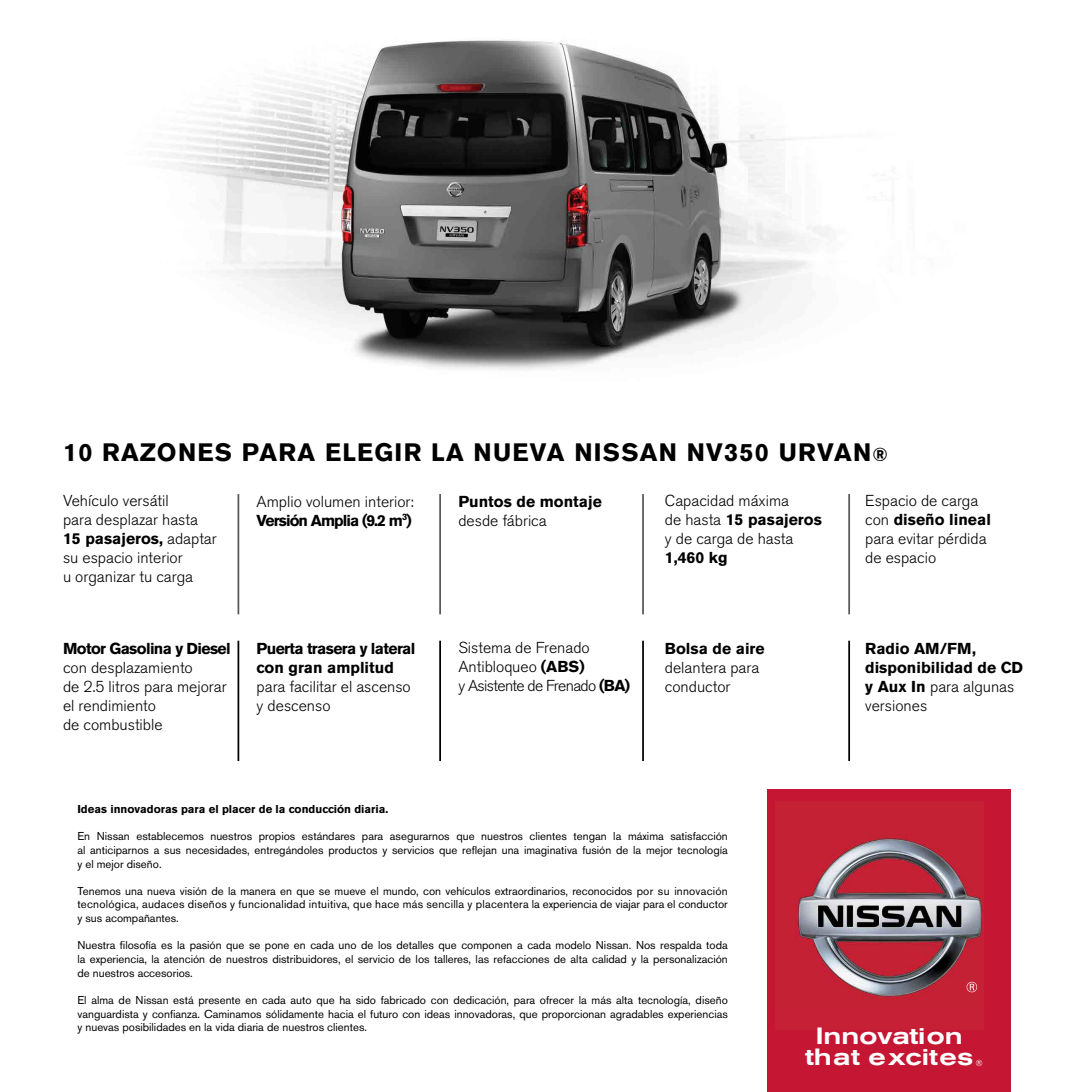
<style>
.page{position:relative;width:1092px;height:1092px;background:#fff}
.page>*{position:absolute;margin:0;border:0;box-sizing:border-box;transform-origin:0 0}
.t1{font:700 25.03px "Nissan AG";letter-spacing:.05em;color:#000}
.t2{font:500 expanded 23.28px/21.2px "Nissan AG";color:#fff;text-align:center}
.t3{font:300 15.75px/18.9px "Nissan AG";color:#000}
.t4{font:700 15.75px/18.9px "Nissan AG";color:#000}
.t5{font:700 15.75px/18.9px "Nissan AG";letter-spacing:-.04em;color:#000}
.t6{font:11.38px/13.7px "Nissan AG";color:#000;text-align:justify}
.t7{font:700 11.38px "Nissan AG";color:#000}
.s1{font-size:18.72px}
.s2{font-weight:700}
.s3{font-weight:300}
</style>
<div class="page">
<img style="left:166px;top:39px;width:727px;height:722px">
<hr style="left:237px;top:494px;width:2px;height:120px;background:#58595b">
<hr style="left:439px;top:494px;width:2px;height:120px;background:#58595b">
<hr style="left:642px;top:494px;width:2px;height:120px;background:#58595b">
<hr style="left:848px;top:494px;width:2px;height:120px;background:#58595b">
<hr style="left:237px;top:640px;width:2px;height:121px;background:#000">
<hr style="left:439px;top:640px;width:2px;height:121px;background:#000">
<hr style="left:642px;top:640px;width:2px;height:121px;background:#000">
<hr style="left:848px;top:640px;width:2px;height:121px;background:#000">
<div style="left:767px;top:789px;width:244px;height:302px;background:#c51733"></div>
<img style="left:795px;top:834px;width:188px;height:166px">
<svg style="left:966px;top:981px;width:11px;height:11px"></svg>
<svg style="left:975px;top:1059px;width:7px;height:7px"></svg>
<h1 class="t1" style="left:63px;top:437px;width:216px">10 RAZONES PARA</h1>
<h1 class="t1" style="left:325px;top:437px;width:267px">ELEGIR LA NUEVA NISSAN</h1>
<h1 class="t1" style="left:686px;top:437px;width:203px">NV350 URVAN <span class="s1">®</span></h1>
<h3 class="t3" style="left:63px;top:491px;width:155px">Vehículo versátil<br>para desplazar hasta<br><span class="s2">15 pasajeros,</span> adaptar su espacio interior<br>u organizar tu carga</h3>
<h3 class="t5" style="left:63px;top:639px;width:169px">Motor Gasolina y Diesel</h3>
<h3 class="t3" style="left:63px;top:658px;width:165px">con desplazamiento<br>de 2.5 litros para mejorar el rendimiento<br>de combustible</h3>
<h3 class="t3" style="left:256px;top:492px;width:159px">Amplio volumen interior:<br><span class="s2">Versión Amplia (9.2 m</span><sup>3</sup><span class="s2">)</span></h3>
<h3 class="t5" style="left:256px;top:639px;width:160px">Puerta trasera y lateral con gran amplitud</h3>
<h3 class="t3" style="left:256px;top:677px;width:156px">para facilitar el ascenso y descenso</h3>
<h3 class="t4" style="left:458px;top:491px;width:145px">Puntos de montaje</h3>
<h3 class="t3" style="left:458px;top:511px;width:90px">desde fábrica</h3>
<h3 class="t3" style="left:458px;top:638px;width:173px">Sistema de Frenado<br>Antibloqueo <span class="s2">(ABS)<br></span>y Asistente de Frenado <span class="s2">(BA)</span></h3>
<h3 class="t3" style="left:664px;top:491px;width:158px">Capacidad máxima<br>de hasta <span class="s2">15 pasajeros </span>y de carga de hasta</h3>
<h3 class="t4" style="left:664px;top:548px;width:64px">1,460 kg</h3>
<h3 class="t4" style="left:664px;top:639px;width:101px">Bolsa de aire</h3>
<h3 class="t3" style="left:664px;top:658px;width:96px">delantera para conductor</h3>
<h3 class="t3" style="left:865px;top:491px;width:127px">Espacio de carga con <span class="s2">diseño lineal </span>para evitar pérdida de espacio</h3>
<h3 class="t4" style="left:865px;top:639px;width:159px">Radio AM/FM, disponibilidad de CD y Aux In <span class="s3">para algunas versiones</span></h3>
<p class="t7" style="left:77px;top:802px;width:312px">Ideas innovadoras para el placer de la conducción diaria.</p>
<p class="t6" style="left:77px;top:829px;width:652px">En Nissan establecemos nuestros propios estándares para asegurarnos que nuestros clientes tengan la máxima satisfacción al anticiparnos a sus necesidades, entregándoles productos y servicios que reflejan una imaginativa fusión de la mejor tecnología y el mejor diseño.</p>
<p class="t6" style="left:77px;top:883px;width:652px">Tenemos una nueva visión de la manera en que se mueve el mundo, con vehículos extraordinarios, reconocidos por su innovación tecnológica, audaces diseños y funcionalidad intuitiva, que hace más sencilla y placentera la experiencia de viajar para el conductor y sus acompañantes.</p>
<p class="t6" style="left:77px;top:938px;width:652px">Nuestra filosofía es la pasión que se pone en cada uno de los detalles que componen a cada modelo Nissan. Nos respalda toda la experiencia, la atención de nuestros distribuidores, el servicio de los talleres, las refacciones de alta calidad y la personalización de nuestros accesorios.</p>
<p class="t6" style="left:77px;top:993px;width:652px">El alma de Nissan está presente en cada auto que ha sido fabricado con dedicación, para ofrecer la más alta tecnología, diseño vanguardista y confianza. Caminamos sólidamente hacia el futuro con ideas innovadoras, que proporcionan agradables experiencias y nuevas posibilidades en la vida diaria de nuestros clientes.</p>
<h2 class="t2" style="left:805px;top:1025px;width:170px">Innovation that excites</h2>
</div>
